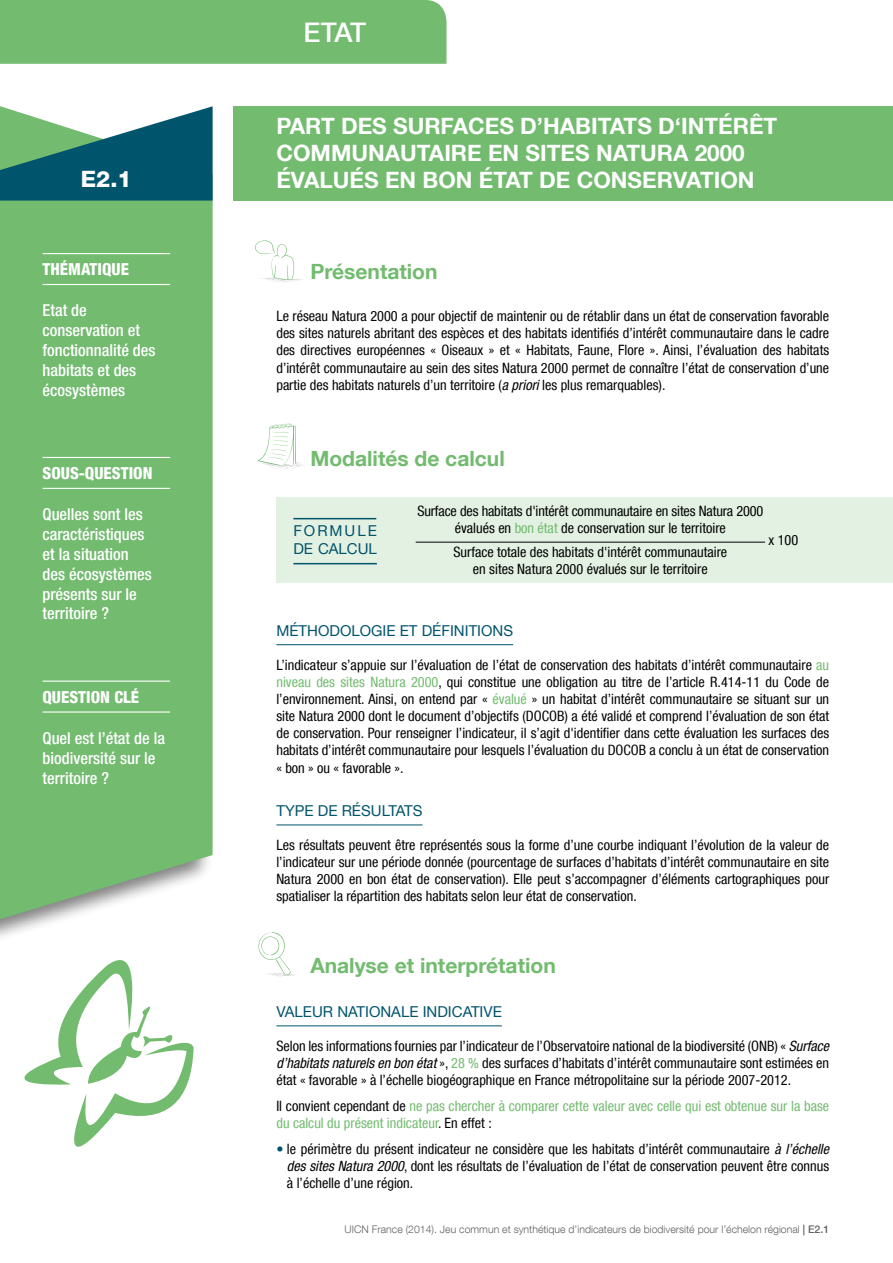
<style>
.page{position:relative;width:893px;height:1263px;background:#fff}
.page>*{position:absolute;margin:0;border:0;box-sizing:border-box;transform-origin:0 0}
.t1{font:500 27px "Helvetica Neue LT Com";color:#fff}
.t2{font:700 22.5px/27px "Helvetica Neue LT Com";color:#fff}
.t3{font:800 22.5px "Helvetica Neue LT Com";color:#fff}
.t4{font:700 21px "Helvetica Neue LT Com";color:#72bb6f}
.t5{font:500 condensed 16.5px/19.8px "Helvetica Neue LT Com";color:#fff}
.t6{font:800 condensed 16.5px "Helvetica Neue LT Com";color:#fff}
.t7{font:15px "Helvetica Neue LT Com";color:#00546c}
.t8{font:15px/18px "Helvetica Neue LT Com";letter-spacing:.065em;color:#00546c}
.t9{font:condensed 14.25px/17.1px "Helvetica Neue LT Com";color:#000;text-align:justify}
.t10{font:condensed 14.25px/17.1px "Helvetica Neue LT Com";color:#72bb6f}
.t11{font:300 10.5px "Helvetica Neue LT Com";color:#646363}
.s1{font-style:italic}
.s2{color:#72bb6f}
.s3{color:#000}
.s4{color:#00546c}
.s5{font-weight:500}
</style>
<div class="page">
<div style="left:0;top:0;width:446px;height:64px;background:#72bb6f"></div>
<div style="left:0;top:106px;width:214px;height:839px;background:#000;opacity:.5"></div>
<div style="left:0;top:201px;width:213px;height:718px;background:#72bb6f"></div>
<svg style="left:0;top:106px;width:213px;height:95px"></svg>
<svg style="left:24px;top:960px;width:170px;height:187px"></svg>
<div style="left:234px;top:106px;width:659px;height:95px;background:#72bb6f"></div>
<hr style="left:43px;top:253px;width:127px;height:1px;background:#fff">
<hr style="left:43px;top:284px;width:127px;height:1px;background:#fff">
<hr style="left:43px;top:457px;width:127px;height:1px;background:#fff">
<hr style="left:43px;top:488px;width:127px;height:1px;background:#fff">
<hr style="left:43px;top:680px;width:127px;height:2px;background:#fff">
<hr style="left:43px;top:711px;width:127px;height:2px;background:#fff">
<svg style="left:255px;top:240px;width:48px;height:43px"></svg>
<div style="left:276px;top:497px;width:617px;height:86px;background:#e3f1e2"></div>
<hr style="left:293px;top:518px;width:83px;height:1px;background:#00546c">
<hr style="left:293px;top:563px;width:84px;height:1px;background:#00546c">
<hr style="left:416px;top:542px;width:349px;height:1px;background:#000">
<svg style="left:257px;top:423px;width:48px;height:46px"></svg>
<hr style="left:276px;top:644px;width:237px;height:1px;background:#00546c">
<hr style="left:276px;top:824px;width:147px;height:1px;background:#00546c">
<hr style="left:276px;top:1025px;width:226px;height:1px;background:#00546c">
<svg style="left:258px;top:932px;width:38px;height:45px"></svg>
<h2 class="t3" style="left:81px;top:166px;width:52px">E2.1</h2>
<p class="t6" style="left:43px;top:259px;width:88px">THÉMATIQUE</p>
<p class="t5" style="left:43px;top:301px;width:115px">Etat de conservation et fonctionnalité des habitats et des écosystèmes</p>
<p class="t6" style="left:43px;top:463px;width:111px">SOUS-QUESTION</p>
<p class="t5" style="left:43px;top:504px;width:111px">Quelles sont les caractéristiques et la situation des écosystèmes présents sur le territoire ?</p>
<p class="t6" style="left:43px;top:687px;width:98px">QUESTION CLÉ</p>
<p class="t5" style="left:43px;top:728px;width:124px">Quel est l’état de la biodiversité sur le territoire ?</p>
<h1 class="t1" style="left:303px;top:16px;width:64px">ETAT</h1>
<h2 class="t2" style="left:276px;top:112px;width:502px">PART DES SURFACES D’HABITATS D‘INTÉRÊT<br>COMMUNAUTAIRE EN SITES NATURA 2000<br>ÉVALUÉS EN BON ÉTAT DE CONSERVATION</h2>
<h3 class="t4" style="left:310px;top:258px;width:129px">Présentation</h3>
<p class="t9" style="left:276px;top:307px;width:554px">Le réseau Natura 2000 a pour objectif de maintenir ou de rétablir dans un état de conservation favorable des sites naturels abritant des espèces et des habitats identifiés d’intérêt communautaire dans le cadre des directives européennes « Oiseaux » et « Habitats, Faune, Flore ». Ainsi, l’évaluation des habitats d’intérêt communautaire au sein des sites Natura 2000 permet de connaître l’état de conservation d’une partie des habitats naturels d’un territoire (<span class="s1">a priori</span> les plus remarquables).</p>
<h3 class="t4" style="left:310px;top:445px;width:196px">Modalités de calcul</h3>
<p class="t8" style="left:293px;top:522px;width:85px">FORMULE<br>DE CALCUL</p>
<p class="t9" style="left:417px;top:502px;width:347px;text-align:center">Surface des habitats d'intérêt communautaire en sites Natura 2000 évalués en <span class="s2">bon état</span> de conservation sur le territoire</p>
<p class="t9" style="left:453px;top:543px;width:275px;text-align:center">Surface totale des habitats d'intérêt communautaire en sites Natura 2000 évalués sur le territoire</p>
<p class="t9" style="left:769px;top:531px;width:31px">x 100</p>
<p class="t7" style="left:276px;top:621px;width:238px">MÉTHODOLOGIE ET DÉFINITIONS</p>
<p class="t9" style="left:276px;top:656px;width:554px">L’indicateur s’appuie sur l’évaluation de l’état de conservation des habitats d’intérêt communautaire <span class="s2">au niveau des sites Natura 2000</span>, qui constitue une obligation au titre de l’article R.414-11 du Code de l’environnement. Ainsi, on entend par « <span class="s2">évalué</span> » un habitat d’intérêt communautaire se situant sur un site Natura 2000 dont le document d’objectifs (DOCOB) a été validé et comprend l’évaluation de son état de conservation. Pour renseigner l’indicateur, il s’agit d'identifier dans cette évaluation les surfaces des habitats d’intérêt communautaire pour lesquels l’évaluation du DOCOB a conclu à un état de conservation « bon » ou « favorable ».</p>
<p class="t7" style="left:276px;top:801px;width:148px">TYPE DE RÉSULTATS</p>
<p class="t9" style="left:276px;top:836px;width:554px">Les résultats peuvent être représentés sous la forme d’une courbe indiquant l’évolution de la valeur de l’indicateur sur une période donnée (pourcentage de surfaces d’habitats d’intérêt communautaire en site Natura 2000 en bon état de conservation). Elle peut s’accompagner d’éléments cartographiques pour spatialiser la répartition des habitats selon leur état de conservation.</p>
<h3 class="t4" style="left:310px;top:953px;width:247px">Analyse et interprétation</h3>
<p class="t7" style="left:276px;top:1002px;width:227px">VALEUR NATIONALE INDICATIVE</p>
<p class="t9" style="left:276px;top:1037px;width:554px">Selon les informations fournies par l’indicateur de l’Observatoire national de la biodiversité (ONB) « <span class="s1">Surface d’habitats naturels en bon état</span> », <span class="s2">28 %</span> des surfaces d’habitats d’intérêt communautaire sont estimées en état « favorable » à l’échelle biogéographique en France métropolitaine sur la période 2007-2012.</p>
<p class="t10" style="left:276px;top:1097px;width:554px"><span class="s3">Il convient cependant de</span> ne pas chercher à comparer cette valeur avec celle qui est obtenue sur la base du calcul du présent indicateur<span class="s3">. En effet :</span></p>
<p class="t9" style="left:287px;top:1140px;width:544px;text-indent:-11px"><span class="s4">•</span> le périmètre du présent indicateur ne considère que les habitats d’intérêt communautaire <span class="s1">à l’échelle des sites Natura 2000</span>, dont les résultats de l’évaluation de l’état de conservation peuvent être connus à l’échelle d’une région.</p>
<p class="t11" style="left:345px;top:1223px;width:486px">UICN France (2014). Jeu commun et synthétique d’indicateurs de biodiversité pour l’échelon régional <span class="s5">| E2.1</span></p>
</div>
